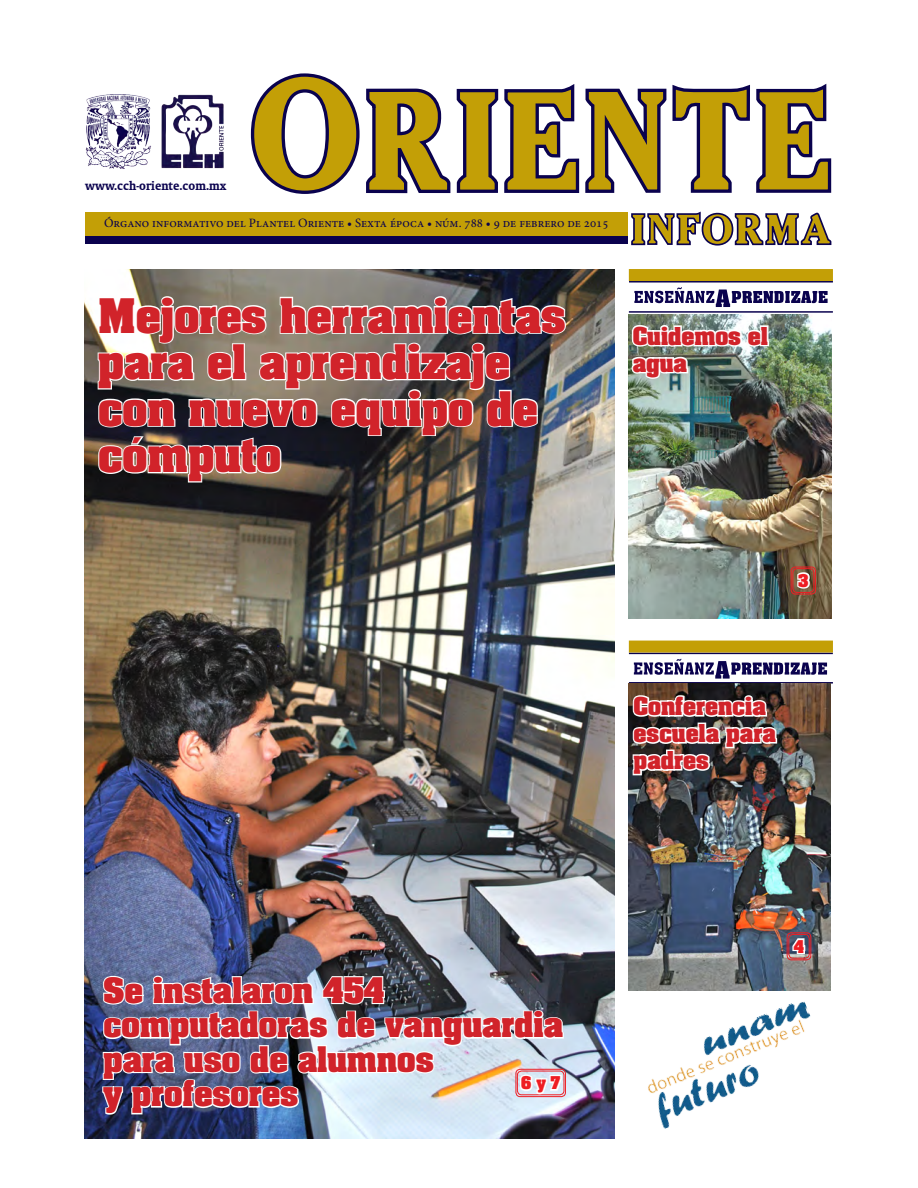
<style>
.page{position:relative;width:918px;height:1188px;background:#fff}
.page>*{position:absolute;margin:0;border:0;box-sizing:border-box;transform-origin:0 0}
.titular_pirmera_llam{font:700 40.5px/46.5px "Aachen";color:#d1232a}
.titular_pirmera_llam-2{font:700 30px/34.5px "Aachen";color:#d1232a}
.llamadas_peques_OK{font:700 21px/27px "Aachen";color:#d1232a}
.pase{font:700 15px "Aachen";color:#ee1d23}
.t1{font:700 13.35px "Oranda BT";color:#0a024e}
.t2{font:12.75px "Minion Pro";color:#0a024e}
</style>
<div class="page">
<svg style="left:634px;top:287px;width:194px;height:20px"></svg>
<svg style="left:634px;top:659px;width:193px;height:20px"></svg>
<div style="left:85px;top:213px;width:543px;height:23px;background:#c39f06"></div>
<img style="left:85px;top:94px;width:139px;height:75px">
<div style="left:85px;top:236px;width:543px;height:8px;background:#0a024e"></div>
<svg style="left:631px;top:211px;width:71px;height:35px"></svg>
<svg style="left:702px;top:214px;width:31px;height:31px"></svg>
<div style="left:702px;top:213px;width:31px;height:33px;border:2px solid #0a024e;border-radius:50%"></div>
<div style="left:711px;top:217px;width:13px;height:24px;background:#fff;border-radius:50%"></div>
<div style="left:710px;top:216px;width:15px;height:25px;border:2px solid #0a024e;border-radius:50%"></div>
<svg style="left:734px;top:212px;width:98px;height:34px"></svg>
<div style="left:252px;top:75px;width:106px;height:117px;background:#c39f06;border-radius:50%"></div>
<div style="left:251px;top:73px;width:109px;height:121px;border:3px solid #0a024e;border-radius:50%"></div>
<div style="left:283px;top:91px;width:45px;height:86px;background:#fff;border-radius:50%"></div>
<div style="left:281px;top:89px;width:48px;height:89px;border:3px solid #0a024e;border-radius:50%"></div>
<svg style="left:366px;top:83px;width:466px;height:111px"></svg>
<svg style="left:372px;top:106px;width:4px;height:69px"></svg>
<hr style="left:629px;top:281px;width:204px;height:2px;background:#0a024e">
<hr style="left:629px;top:311px;width:204px;height:2px;background:#0a024e">
<div style="left:629px;top:269px;width:204px;height:12px;background:#c39f06"></div>
<hr style="left:629px;top:653px;width:204px;height:1px;background:#0a024e">
<hr style="left:629px;top:682px;width:204px;height:2px;background:#0a024e">
<div style="left:629px;top:641px;width:204px;height:12px;background:#c39f06;border:2px solid #c39f06"></div>
<img style="left:84px;top:269px;width:530px;height:870px">
<img style="left:97px;top:295px;width:470px;height:189px">
<img style="left:648px;top:1001px;width:163px;height:128px">
<div style="left:516px;top:1069px;width:50px;height:28px;border:1px solid #ee1d23;border-radius:4px"></div>
<img style="left:101px;top:974px;width:464px;height:150px">
<img style="left:629px;top:683px;width:202px;height:308px">
<img style="left:631px;top:693px;width:148px;height:103px">
<div style="left:788px;top:934px;width:22px;height:25px;border:1px solid #ee1d23;border-radius:4px"></div>
<div style="left:787px;top:932px;width:24px;height:28px;border:1px solid #ee1d23;border-radius:4px"></div>
<svg style="left:790px;top:935px;width:17px;height:21px"></svg>
<img style="left:628px;top:315px;width:204px;height:304px">
<img style="left:629px;top:323px;width:142px;height:58px">
<div style="left:793px;top:568px;width:21px;height:25px;border:1px solid #ee1d23;border-radius:4px"></div>
<div style="left:791px;top:567px;width:25px;height:27px;border:1px solid #ee1d23;border-radius:4px"></div>
<svg style="left:795px;top:570px;width:17px;height:21px"></svg>
<p class="t1" style="left:85px;top:178px;width:143px">www.cch-oriente.com.mx</p>
<p class="t2" style="left:104px;top:215px;width:506px">Órgano informativo del Plantel Oriente • Sexta época • núm. 788 • 9 de febrero de 2015</p>
<p class="titular_pirmera_llam" style="left:98px;top:291px;width:469px">Mejores herramientas para el aprendizaje con nuevo equipo de cómputo</p>
<p class="llamadas_peques_OK" style="left:633px;top:322px;width:137px">Cuidemos el agua</p>
<p class="pase" style="left:798px;top:569px;width:12px">3</p>
<p class="llamadas_peques_OK" style="left:634px;top:692px;width:144px">Conferencia escuela para padres</p>
<p class="titular_pirmera_llam-2" style="left:103px;top:972px;width:283px">Se instalaron 454</p>
<p class="titular_pirmera_llam-2" style="left:103px;top:1006px;width:461px">computadoras de vanguardia para uso de alumnos</p>
<p class="titular_pirmera_llam-2" style="left:103px;top:1075px;width:197px">y profesores</p>
<p class="pase" style="left:521px;top:1072px;width:41px">6 y 7</p>
<p class="pase" style="left:794px;top:935px;width:12px">4</p>
</div>
